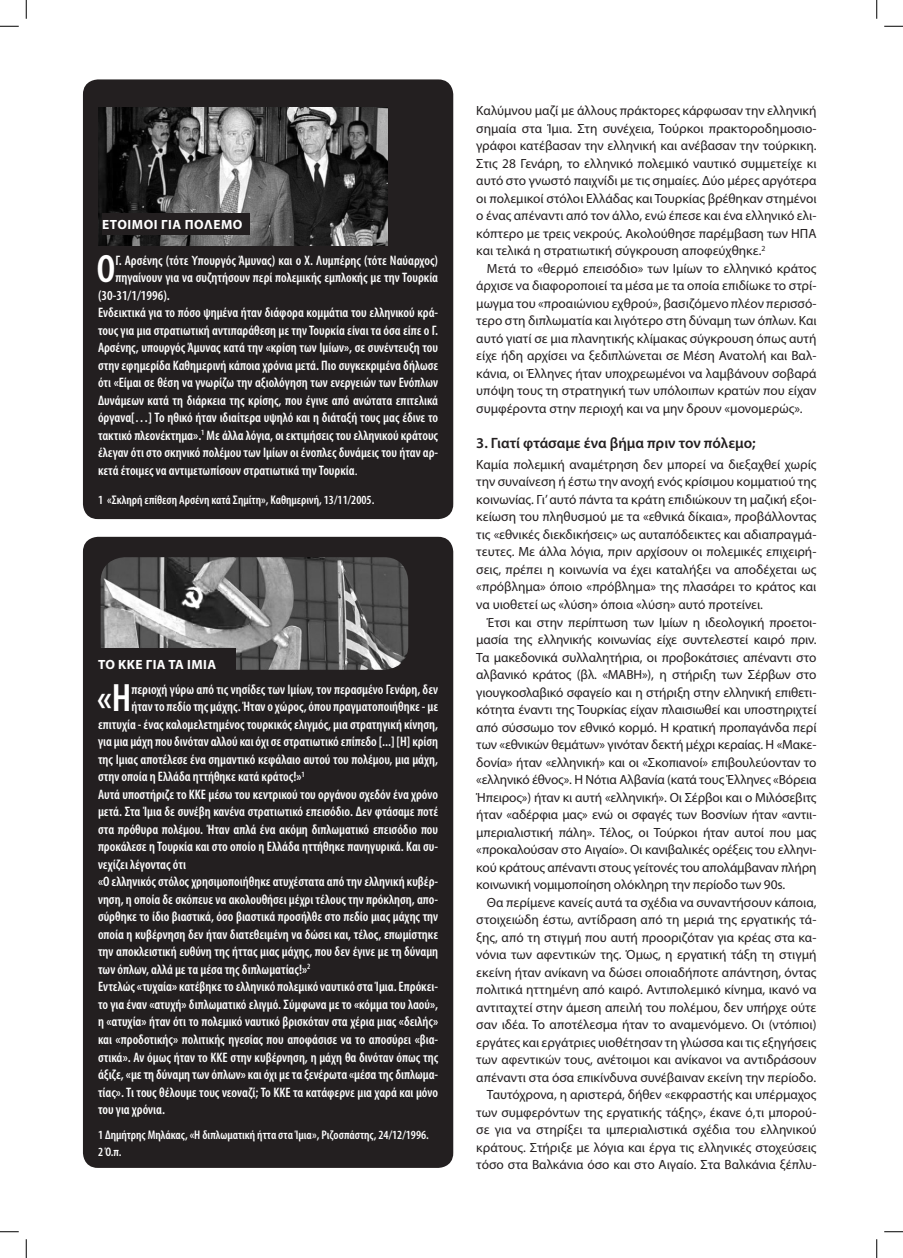
<style>
.page{position:relative;width:903px;height:1258px;background:#fff}
.page>*{position:absolute;margin:0;border:0;box-sizing:border-box;transform-origin:0 0}
.t1{font:600 condensed 39.75px "Myriad Pro";color:#fff}
.t2{font:600 15px "Myriad Pro";color:#231f20}
.t3{font:600 condensed 13.75px "Myriad Pro";color:#fff}
.t4{font:13.38px/17.5px "Myriad Pro";color:#231f20;text-align:justify}
.t5{font:700 13.38px "Myriad Pro";letter-spacing:.04em;color:#fff}
.t6{font:600 condensed 12.5px/17.5px "Myriad Pro";color:#fff}
.s1{font-weight:400;font-stretch:normal;font-size:13.38px}
</style>
<div class="page">
<div style="left:83px;top:79px;width:370px;height:440px;background:#231f20;border-radius:15px"></div>
<div style="left:83px;top:536px;width:370px;height:631px;background:#231f20;border-radius:15px"></div>
<img style="left:98px;top:107px;width:290px;height:138px">
<img style="left:101px;top:557px;width:307px;height:112px">
<div style="left:101px;top:648px;width:134px;height:30px;background:#231f20"></div>
<div style="left:102px;top:213px;width:147px;height:21px;background:#231f20"></div>
<svg style="left:0;top:25px;width:19px;height:2px"></svg>
<svg style="left:884px;top:25px;width:19px;height:2px"></svg>
<svg style="left:0;top:1231px;width:19px;height:1px"></svg>
<svg style="left:884px;top:1231px;width:19px;height:1px"></svg>
<svg style="left:25px;top:0;width:2px;height:19px"></svg>
<svg style="left:25px;top:1239px;width:2px;height:18px"></svg>
<svg style="left:876px;top:0;width:1px;height:19px"></svg>
<svg style="left:876px;top:1239px;width:1px;height:18px"></svg>
<p class="t5" style="left:102px;top:217px;width:130px">ΕΤΟΙΜΟΙ ΓΙΑ ΠΟΛΕΜΟ</p>
<h1 class="t1" style="left:97px;top:247px;width:20px">O</h1>
<p class="t3" style="left:115px;top:253px;width:324px">Γ. Αρσένης (τότε Υπουργός Άμυνας) και ο Χ. Λυμπέρης (τότε Ναύαρχος)</p>
<p class="t3" style="left:115px;top:270px;width:324px">πηγαίνουν για να συζητήσουν περί πολεμικής εμπλοκής με την Τουρκία</p>
<p class="t3" style="left:98px;top:288px;width:73px">(30-31/1/1996).</p>
<p class="t3" style="left:98px;top:305px;width:342px">Ενδεικτικά για το πόσο ψημένα ήταν διάφορα κομμάτια του ελληνικού κρά-</p>
<p class="t3" style="left:98px;top:323px;width:342px">τους για μια στρατιωτική αντιπαράθεση με την Τουρκία είναι τα όσα είπε ο Γ.</p>
<p class="t3" style="left:98px;top:340px;width:342px">Αρσένης, υπουργός Άμυνας κατά την «κρίση των Ιμίων», σε συνέντευξη του</p>
<p class="t3" style="left:98px;top:358px;width:342px">στην εφημερίδα Καθημερινή κάποια χρόνια μετά. Πιο συγκεκριμένα δήλωσε</p>
<p class="t3" style="left:98px;top:375px;width:342px">ότι «Είμαι σε θέση να γνωρίζω την αξιολόγηση των ενεργειών των Ενόπλων</p>
<p class="t3" style="left:98px;top:393px;width:342px">Δυνάμεων κατά τη διάρκεια της κρίσης, που έγινε από ανώτατα επιτελικά</p>
<p class="t3" style="left:98px;top:410px;width:342px">όργανα[…] Το ηθικό ήταν ιδιαίτερα υψηλό και η διάταξή τους μας έδινε το</p>
<p class="t3" style="left:98px;top:428px;width:342px">τακτικό πλεονέκτημα».<sup>1</sup> Με άλλα λόγια, οι εκτιμήσεις του ελληνικού κράτους</p>
<p class="t3" style="left:98px;top:445px;width:342px">έλεγαν ότι στο σκηνικό πολέμου των Ιμίων οι ένοπλες δυνάμεις του ήταν αρ-</p>
<p class="t3" style="left:98px;top:463px;width:261px">κετά έτοιμες να αντιμετωπίσουν στρατιωτικά την Τουρκία<span class="s1">.</span></p>
<p class="t6" style="left:98px;top:491px;width:278px">1 «Σκληρή επίθεση Αρσένη κατά Σημίτη», Καθημερινή, 13/11/2005.</p>
<p class="t5" style="left:98px;top:657px;width:120px">Το ΚΚΕ για τα Ίμια</p>
<h1 class="t1" style="left:97px;top:676px;width:36px">«Η</h1>
<p class="t3" style="left:131px;top:681px;width:308px">περιοχή γύρω από τις νησίδες των Ιμίων, τον περασμένο Γενάρη, δεν</p>
<p class="t3" style="left:131px;top:699px;width:308px">ήταν το πεδίο της μάχης. Ήταν ο χώρος, όπου πραγματοποιήθηκε - με</p>
<p class="t3" style="left:98px;top:716px;width:342px">επιτυχία - ένας καλομελετημένος τουρκικός ελιγμός, μια στρατηγική κίνηση,</p>
<p class="t3" style="left:98px;top:734px;width:342px">για μια μάχη που δινόταν αλλού και όχι σε στρατιωτικό επίπεδο [...] [Η] κρίση</p>
<p class="t3" style="left:98px;top:751px;width:342px">της Ιμιας αποτέλεσε ένα σημαντικό κεφάλαιο αυτού του πολέμου, μια μάχη,</p>
<p class="t3" style="left:98px;top:769px;width:208px">στην οποία η Ελλάδα ηττήθηκε κατά κράτος!»<sup>1</sup></p>
<p class="t3" style="left:98px;top:786px;width:342px">Αυτά υποστήριζε το ΚΚΕ μέσω του κεντρικού του οργάνου σχεδόν ένα χρόνο</p>
<p class="t3" style="left:98px;top:804px;width:342px">μετά. Στα Ίμια δε συνέβη κανένα στρατιωτικό επεισόδιο. Δεν φτάσαμε ποτέ</p>
<p class="t3" style="left:98px;top:821px;width:342px">στα πρόθυρα πολέμου. Ήταν απλά ένα ακόμη διπλωματικό επεισόδιο που</p>
<p class="t3" style="left:98px;top:839px;width:342px">προκάλεσε η Τουρκία και στο οποίο η Ελλάδα ηττήθηκε πανηγυρικά. Και συ-</p>
<p class="t3" style="left:98px;top:856px;width:89px">νεχίζει λέγοντας ότι</p>
<p class="t3" style="left:98px;top:874px;width:342px">«Ο ελληνικός στόλος χρησιμοποιήθηκε ατυχέστατα από την ελληνική κυβέρ-</p>
<p class="t3" style="left:98px;top:891px;width:342px">νηση, η οποία δε σκόπευε να ακολουθήσει μέχρι τέλους την πρόκληση, απο-</p>
<p class="t3" style="left:98px;top:909px;width:342px">σύρθηκε το ίδιο βιαστικά, όσο βιαστικά προσήλθε στο πεδίο μιας μάχης την</p>
<p class="t3" style="left:98px;top:926px;width:342px">οποία η κυβέρνηση δεν ήταν διατεθειμένη να δώσει και, τέλος, επωμίστηκε</p>
<p class="t3" style="left:98px;top:944px;width:342px">την αποκλειστική ευθύνη της ήττας μιας μάχης, που δεν έγινε με τη δύναμη</p>
<p class="t3" style="left:98px;top:961px;width:214px">των όπλων, αλλά με τα μέσα της διπλωματίας!»<sup>2</sup></p>
<p class="t3" style="left:98px;top:979px;width:342px">Εντελώς «τυχαία» κατέβηκε το ελληνικό πολεμικό ναυτικό στα Ίμια. Επρόκει-</p>
<p class="t3" style="left:98px;top:996px;width:342px">το για έναν «ατυχή» διπλωματικό ελιγμό. Σύμφωνα με το «κόμμα του λαού»,</p>
<p class="t3" style="left:98px;top:1014px;width:342px">η «ατυχία» ήταν ότι το πολεμικό ναυτικό βρισκόταν στα χέρια μιας «δειλής»</p>
<p class="t3" style="left:98px;top:1031px;width:342px">και «προδοτικής» πολιτικής ηγεσίας που αποφάσισε να το αποσύρει «βια-</p>
<p class="t3" style="left:98px;top:1049px;width:342px">στικά». Αν όμως ήταν το ΚΚΕ στην κυβέρνηση, η μάχη θα δινόταν όπως της</p>
<p class="t3" style="left:98px;top:1066px;width:342px">άξιζε, «με τη δύναμη των όπλων» και όχι με τα ξενέρωτα «μέσα της διπλωμα-</p>
<p class="t3" style="left:98px;top:1084px;width:342px">τίας». Τι τους θέλουμε τους νεοναζί; Το ΚΚΕ τα κατάφερνε μια χαρά και μόνο</p>
<p class="t3" style="left:98px;top:1101px;width:69px">του για χρόνια.</p>
<p class="t6" style="left:98px;top:1125px;width:332px">1 Δημήτρης Μηλάκας, «Η διπλωματική ήττα στα Ίμια», Ριζοσπάστης, 24/12/1996.<br>2 Ό.π.</p>
<p class="t4" style="left:476px;top:102px;width:342px">Καλύμνου μαζί με άλλους πράκτορες κάρφωσαν την ελληνική σημαία στα Ίμια. Στη συνέχεια, Τούρκοι πρακτοροδημοσιο&shy;γράφοι κατέβασαν την ελληνική και ανέβασαν την τούρκικη.<br>Στις 28 Γενάρη, το ελληνικό πολεμικό ναυτικό συμμετείχε κι αυτό στο γνωστό παιχνίδι με τις σημαίες. Δύο μέρες αργότερα οι πολεμικοί στόλοι Ελλάδας και Τουρκίας βρέθηκαν στημένοι ο ένας απέναντι από τον άλλο, ενώ έπεσε και ένα ελληνικό ελι&shy;κόπτερο με τρεις νεκρούς. Ακολούθησε παρέμβαση των ΗΠΑ και τελικά η στρατιωτική σύγκρουση αποφεύχθηκε.<sup>2</sup></p>
<p class="t4" style="left:476px;top:260px;width:342px;text-indent:11px">Μετά το «θερμό επεισόδιο» των Ιμίων το ελληνικό κράτος άρχισε να διαφοροποιεί τα μέσα με τα οποία επιδίωκε το στρί&shy;μωγμα του «προαιώνιου εχθρού», βασιζόμενο πλέον περισσό&shy;τερο στη διπλωματία και λιγότερο στη δύναμη των όπλων. Και αυτό γιατί σε μια πλανητικής κλίμακας σύγκρουση όπως αυτή είχε ήδη αρχίσει να ξεδιπλώνεται σε Μέση Ανατολή και Βαλ&shy;κάνια, οι Έλληνες ήταν υποχρεωμένοι να λαμβάνουν σοβαρά υπόψη τους τη στρατηγική των υπόλοιπων κρατών που είχαν συμφέροντα στην περιοχή και να μην δρουν «μονομερώς».</p>
<p class="t2" style="left:476px;top:434px;width:281px">3. Γιατί φτάσαμε ένα βήμα πριν τον πόλεμο;</p>
<p class="t4" style="left:476px;top:456px;width:342px">Καμία πολεμική αναμέτρηση δεν μπορεί να διεξαχθεί χωρίς την συναίνεση ή έστω την ανοχή ενός κρίσιμου κομματιού της κοινωνίας. Γι’ αυτό πάντα τα κράτη επιδιώκουν τη μαζική εξοι&shy;κείωση του πληθυσμού με τα «εθνικά δίκαια», προβάλλοντας τις «εθνικές διεκδικήσεις» ως αυταπόδεικτες και αδιαπραγμά&shy;τευτες. Με άλλα λόγια, πριν αρχίσουν οι πολεμικές επιχειρή&shy;σεις, πρέπει η κοινωνία να έχει καταλήξει να αποδέχεται ως «πρόβλημα» όποιο «πρόβλημα» της πλασάρει το κράτος και να υιοθετεί ως «λύση» όποια «λύση» αυτό προτείνει.</p>
<p class="t4" style="left:476px;top:613px;width:342px;text-indent:11px">Έτσι και στην περίπτωση των Ιμίων η ιδεολογική προετοι&shy;μασία της ελληνικής κοινωνίας είχε συντελεστεί καιρό πριν.<br>Τα μακεδονικά συλλαλητήρια, οι προβοκάτσιες απέναντι στο αλβανικό κράτος (βλ. «ΜΑΒΗ»), η στήριξη των Σέρβων στο γιουγκοσλαβικό σφαγείο και η στήριξη στην ελληνική επιθετι&shy;κότητα έναντι της Τουρκίας είχαν πλαισιωθεί και υποστηριχτεί από σύσσωμο τον εθνικό κορμό. Η κρατική προπαγάνδα περί των «εθνικών θεμάτων» γινόταν δεκτή μέχρι κεραίας. Η «Μακε&shy;δονία» ήταν «ελληνική» και οι «Σκοπιανοί» επιβουλεύονταν το «ελληνικό έθνος». Η Νότια Αλβανία (κατά τους Έλληνες «Βόρεια Ήπειρος») ήταν κι αυτή «ελληνική». Οι Σέρβοι και ο Μιλόσεβιτς ήταν «αδέρφια μας» ενώ οι σφαγές των Βοσνίων ήταν «αντιι&shy;μπεριαλιστική πάλη». Τέλος, οι Τούρκοι ήταν αυτοί που μας «προκαλούσαν στο Αιγαίο». Οι κανιβαλικές ορέξεις του ελληνι&shy;κού κράτους απέναντι στους γείτονές του απολάμβαναν πλήρη κοινωνική νομιμοποίηση ολόκληρη την περίοδο των 90s.</p>
<p class="t4" style="left:476px;top:893px;width:342px;text-align:right">Θα περίμενε κανείς αυτά τα σχέδια να συναντήσουν κάποια, στοιχειώδη έστω, αντίδραση από τη μεριά της εργατικής τά&shy;ξης, από τη στιγμή που αυτή προοριζόταν για κρέας στα κα&shy;νόνια των αφεντικών της. Όμως, η εργατική τάξη τη στιγμή εκείνη ήταν ανίκανη να δώσει οποιαδήποτε απάντηση, όντας πολιτικά ηττημένη από καιρό. Αντιπολεμικό κίνημα, ικανό να αντιταχτεί στην άμεση απειλή του πολέμου, δεν υπήρχε ούτε σαν ιδέα. Το αποτέλεσμα ήταν το αναμενόμενο. Οι (ντόπιοι) εργάτες και εργάτριες υιοθέτησαν τη γλώσσα και τις εξηγήσεις των αφεντικών τους, ανέτοιμοι και ανίκανοι να αντιδράσουν απέναντι στα όσα επικίνδυνα συνέβαιναν εκείνη την περίοδο.<br>Ταυτόχρονα, η αριστερά, δήθεν «εκφραστής και υπέρμαχος των συμφερόντων της εργατικής τάξης», έκανε ό,τι μπορού&shy;σε για να στηρίξει τα ιμπεριαλιστικά σχέδια του ελληνικού κράτους. Στήριξε με λόγια και έργα τις ελληνικές στοχεύσεις τόσο στα Βαλκάνια όσο και στο Αιγαίο. Στα Βαλκάνια ξέπλυ-</p>
</div>
